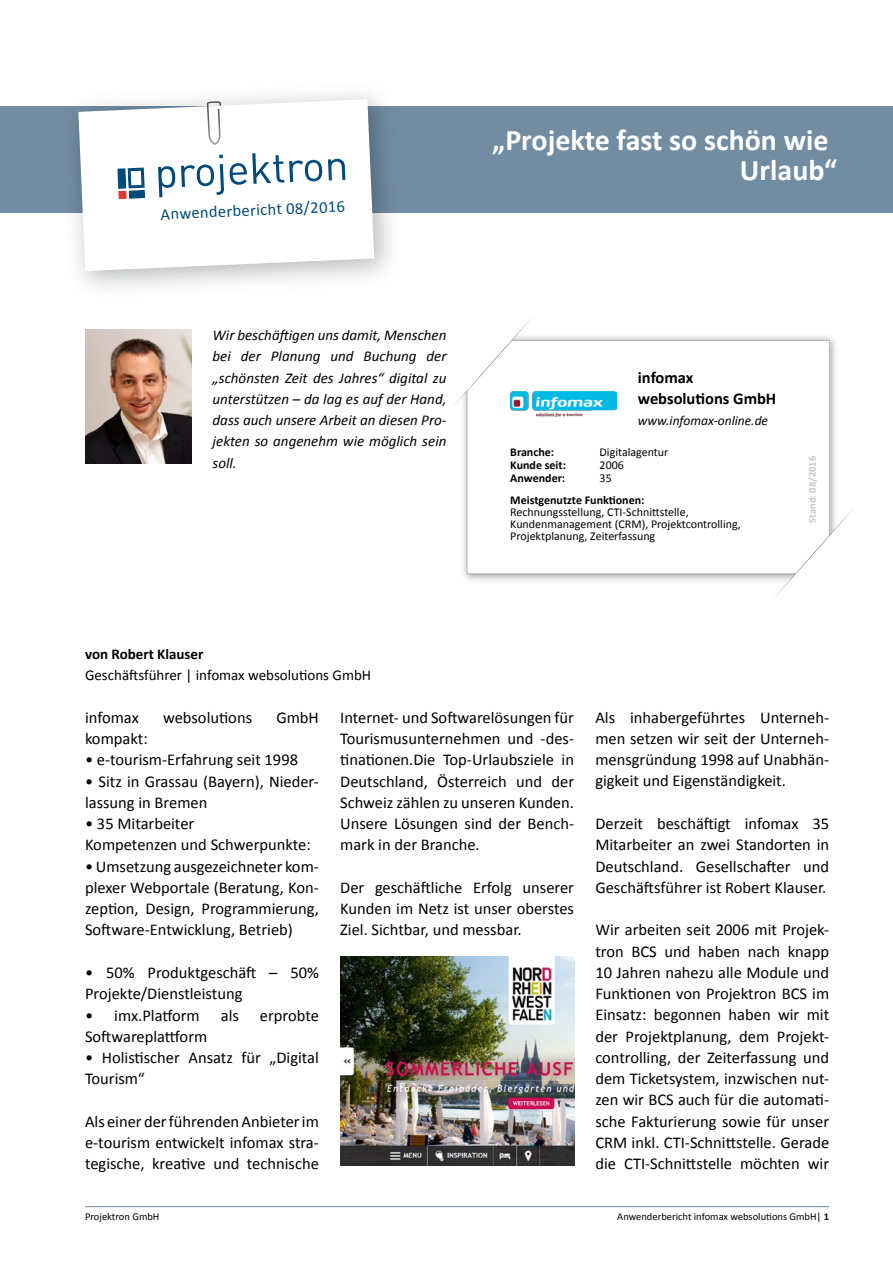
<style>
.page{position:relative;width:893px;height:1263px;background:#fff}
.page>*{position:absolute;margin:0;border:0;box-sizing:border-box;transform-origin:0 0}
.t1{font:700 30px/30px "Calibri";color:#fff;text-align:right}
.t2{font:16.5px/21.3px "Calibri";color:#000;text-align:justify}
.t3{font:700 16.5px/21.3px "Calibri";color:#000}
.t4{font:16.5px "Calibri";color:#004b7c}
.t5{font:italic 15px/21.3px "Calibri";color:#000;text-align:justify}
.t6{font:15px "Calibri";color:#000}
.t7{font:700 15px "Calibri";color:#000}
.t8{font:italic 13.5px "Calibri";color:#000}
.t9{font:12px/12px "Calibri";color:#000}
.t10{font:700 12px "Calibri";color:#000}
.t11{font:10.5px "Calibri";color:#000}
.t12{font:700 10.5px "Calibri";color:#c5c6c8}
.s1{font-weight:700}
</style>
<div class="page">
<hr style="left:85px;top:1206px;width:744px;height:1px;background:#728ca2">
<div style="left:0;top:106px;width:893px;height:107px;background:#728ca2"></div>
<svg style="left:78px;top:99px;width:296px;height:172px;fill:#fff"></svg>
<svg style="left:117px;top:166px;width:58px;height:33px"></svg>
<svg style="left:181px;top:153px;width:141px;height:42px"></svg>
<svg style="left:328px;top:159px;width:17px;height:21px"></svg>
<svg style="left:207px;top:101px;width:14px;height:44px"></svg>
<img style="left:463px;top:336px;width:373px;height:245px">
<div style="left:467px;top:340px;width:362px;height:234px;background:#fff"></div>
<div style="left:467px;top:340px;width:362px;height:234px;border:1px solid #b1b3b4"></div>
<svg style="left:772px;top:508px;width:81px;height:90px"></svg>
<svg style="left:455px;top:319px;width:78px;height:89px"></svg>
<img style="left:510px;top:392px;width:107px;height:24px">
<img style="left:85px;top:330px;width:106px;height:133px">
<img style="left:340px;top:957px;width:234px;height:209px">
<p class="t4" style="left:160px;top:203px;width:186px;rotate:-2deg">Anwenderbericht 08/2016</p>
<p class="t5" style="left:213px;top:324px;width:235px">Wir beschäftigen uns damit, Menschen bei der Planung und Buchung der „schönsten Zeit des Jahres“ digital zu unterstützen – da lag es auf der Hand, dass auch unsere Arbeit an diesen Pro&shy;jekten so angenehm wie möglich sein soll.</p>
<p class="t7" style="left:85px;top:644px;width:120px">von Robert Klauser</p>
<p class="t6" style="left:85px;top:666px;width:288px">Geschäftsführer | infomax websolutions GmbH</p>
<h1 class="t1" style="left:492px;top:125px;width:346px">„Projekte fast so schön wie<br>Urlaub“</h1>
<p class="t3" style="left:638px;top:367px;width:140px">infomax websolutions GmbH</p>
<p class="t8" style="left:638px;top:412px;width:132px">www.infomax-online.de</p>
<p class="t10" style="left:510px;top:444px;width:45px">Branche:</p>
<p class="t9" style="left:600px;top:446px;width:70px">Digitalagentur</p>
<p class="t10" style="left:510px;top:457px;width:57px">Kunde seit:</p>
<p class="t9" style="left:600px;top:459px;width:26px">2006</p>
<p class="t10" style="left:510px;top:470px;width:56px">Anwender:</p>
<p class="t9" style="left:600px;top:472px;width:14px">35</p>
<p class="t10" style="left:510px;top:492px;width:136px">Meistgenutzte Funktionen:</p>
<p class="t9" style="left:510px;top:506px;width:232px">Rechnungsstellung, CTI-Schnittstelle,<br>Kundenmanagement (CRM), Projektcontrolling,<br>Projektplanung, Zeiterfassung</p>
<p class="t12" style="left:806px;top:523px;width:68px;rotate:-90deg">Stand: 08/2016</p>
<p class="t2" style="left:85px;top:707px;width:55px">infomax</p>
<p class="t2" style="left:163px;top:707px;width:91px">websolutions</p>
<p class="t2" style="left:276px;top:707px;width:44px">GmbH</p>
<p class="t2" style="left:85px;top:728px;width:64px">kompakt:</p>
<p class="t2" style="left:85px;top:749px;width:214px">• e-tourism-Erfahrung seit 1998</p>
<p class="t2" style="left:85px;top:771px;width:235px">• Sitz in Grassau (Bayern), Nieder&shy;lassung in Bremen</p>
<p class="t2" style="left:85px;top:813px;width:227px">• 35 Mitarbeiter<br>Kompetenzen und Schwerpunkte:</p>
<p class="t2" style="left:85px;top:856px;width:235px">• Umsetzung ausgezeichneter kom&shy;plexer Webportale (Beratung, Kon&shy;zeption, Design, Programmierung, Software-Entwicklung, Betrieb)</p>
<p class="t2" style="left:85px;top:962px;width:235px">• 50% Produktgeschäft – 50%<br>Projekte/Dienstleistung</p>
<p class="t2" style="left:85px;top:1004px;width:116px">• imx.Platform</p>
<p class="t2" style="left:221px;top:1004px;width:20px">als</p>
<p class="t2" style="left:260px;top:1004px;width:60px">erprobte</p>
<p class="t2" style="left:85px;top:1026px;width:124px">Softwareplattform</p>
<p class="t2" style="left:85px;top:1047px;width:235px">• Holistischer Ansatz für „Digital<br>Tourism“</p>
<p class="t2" style="left:85px;top:1111px;width:235px">Als einer der führenden Anbieter im e-tourism entwickelt infomax stra&shy;tegische, kreative und technische</p>
<p class="t11" style="left:85px;top:1210px;width:76px">Projektron GmbH</p>
<p class="t2" style="left:340px;top:707px;width:235px">Internet- und Softwarelösungen für Tourismusunternehmen und -des&shy;tinationen.Die Top-Urlaubsziele in Deutschland, Österreich und der Schweiz zählen zu unseren Kunden.<br>Unsere Lösungen sind der Bench&shy;mark in der Branche.</p>
<p class="t2" style="left:340px;top:877px;width:235px">Der geschäftliche Erfolg unserer Kunden im Netz ist unser oberstes Ziel. Sichtbar, und messbar.</p>
<p class="t2" style="left:595px;top:707px;width:235px">Als inhabergeführtes Unterneh&shy;men setzen wir seit der Unterneh&shy;mensgründung 1998 auf Unabhän&shy;gigkeit und Eigenständigkeit.</p>
<p class="t2" style="left:595px;top:813px;width:235px">Derzeit beschäftigt infomax 35<br>Mitarbeiter an zwei Standorten in Deutschland. Gesellschafter und Geschäftsführer ist Robert Klauser.</p>
<p class="t2" style="left:595px;top:919px;width:235px">Wir arbeiten seit 2006 mit Projek&shy;tron BCS und haben nach knapp 10 Jahren nahezu alle Module und Funktionen von Projektron BCS im Einsatz: begonnen haben wir mit der Projektplanung, dem Projekt&shy;controlling, der Zeiterfassung und dem Ticketsystem, inzwischen nut&shy;zen wir BCS auch für die automati&shy;sche Fakturierung sowie für unser CRM inkl. CTI-Schnittstelle. Gerade die CTI-Schnittstelle möchten wir</p>
<p class="t11" style="left:617px;top:1210px;width:213px">Anwenderbericht infomax websolutions GmbH| <span class="s1">1</span></p>
</div>
